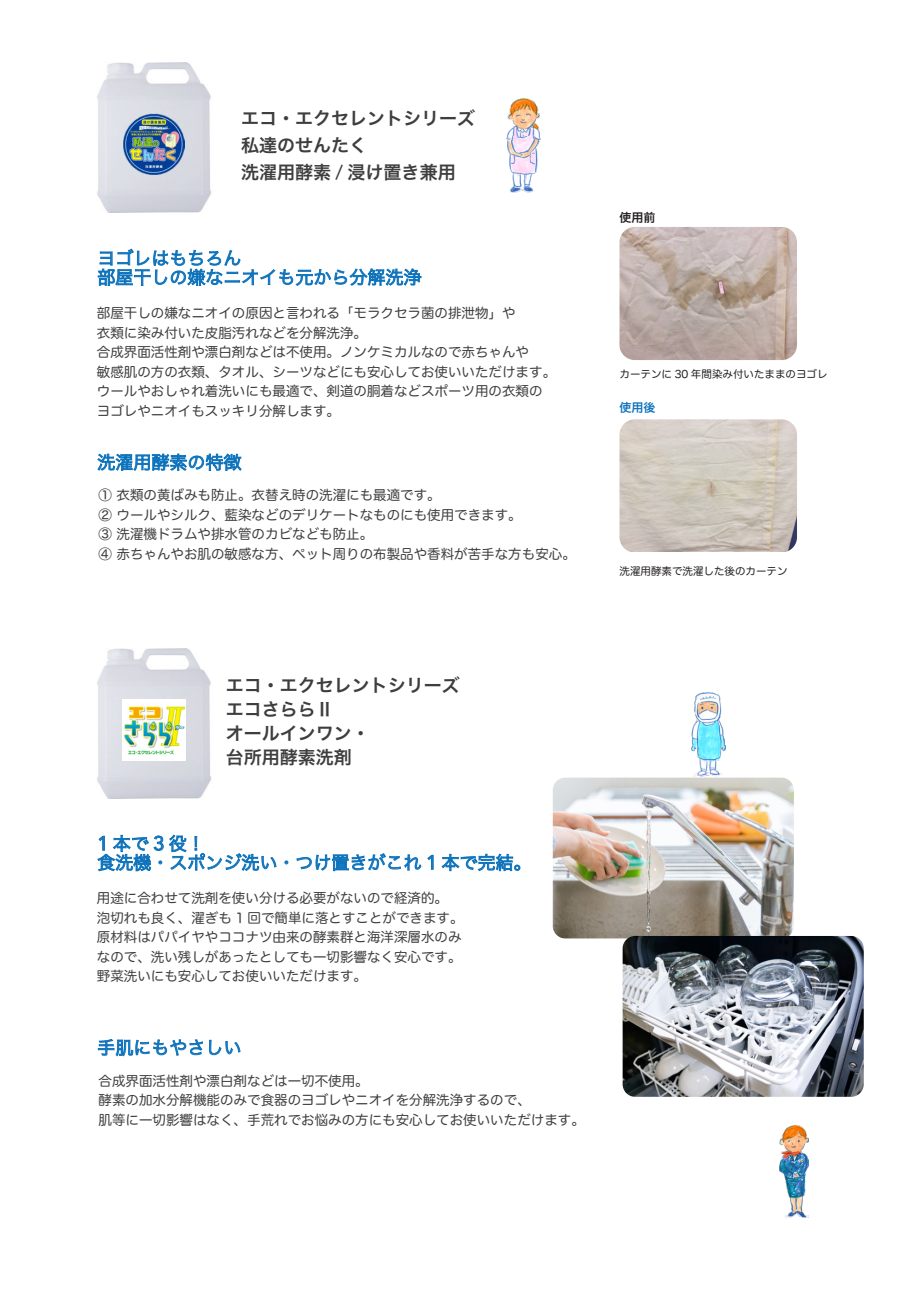
<style>
.page{position:relative;width:919px;height:1289px;background:#fff}
.page>*{position:absolute;margin:0;border:0;box-sizing:border-box;transform-origin:0 0}
.t1{font:18px/19px "Hira Kaku Pro W3";color:#1074bc}
.t2{font:18px/24px "Hira Kaku Pro W6";color:#3e3e3f}
.t3{font:13.5px/19.5px "Hira Maru Pro N W4";color:#3e3e3f}
.t4{font:12px "Hira Kaku Pro W6";color:#231f20}
.t5{font:12px "Hira Kaku Pro W6";color:#1074bc}
.t6{font:10.5px "Hira Maru Pro N W4";color:#231f20}
.s1{font-family:"Avenir";font-weight:500;font-size:19.2px}
.s2{font-family:"Avenir";font-size:19.8px}
</style>
<div class="page">
<img style="left:97px;top:63px;width:114px;height:149px">
<img style="left:123px;top:113px;width:61px;height:62px">
<img style="left:97px;top:648px;width:114px;height:150px">
<img style="left:122px;top:699px;width:63px;height:61px">
<svg style="left:98px;top:248px;width:323px;height:38px"></svg>
<svg style="left:97px;top:453px;width:144px;height:18px"></svg>
<svg style="left:97px;top:834px;width:179px;height:38px"></svg>
<svg style="left:296px;top:853px;width:125px;height:18px"></svg>
<svg style="left:427px;top:855px;width:6px;height:14px"></svg>
<svg style="left:441px;top:853px;width:79px;height:18px"></svg>
<svg style="left:98px;top:1039px;width:105px;height:17px"></svg>
<svg style="left:209px;top:1039px;width:31px;height:16px"></svg>
<img style="left:619px;top:227px;width:178px;height:133px">
<img style="left:619px;top:419px;width:178px;height:133px">
<img style="left:552px;top:777px;width:241px;height:161px">
<img style="left:622px;top:935px;width:241px;height:161px">
<img style="left:506px;top:98px;width:34px;height:95px">
<img style="left:691px;top:692px;width:34px;height:88px">
<img style="left:779px;top:1125px;width:29px;height:92px">
<h1 class="t2" style="left:241px;top:104px;width:235px;line-height:27px">エコ・エクセレントシリーズ私達のせんたく<br>洗濯用酵素 <span class="s1">/</span> 浸け置き兼用</h1>
<h1 class="t1" style="left:97px;top:247px;width:325px">ヨゴレはもちろん<br>部屋干しの嫌なニオイも元から分解洗浄</h1>
<p class="t3" style="left:97px;top:302px;width:460px">部屋干しの嫌なニオイの原因と言われる「モラクセラ菌の排泄物」や<br>衣類に染み付いた皮脂汚れなどを分解洗浄。<br>合成界面活性剤や漂白剤などは不使用。ノンケミカルなので赤ちゃんや<br>敏感肌の方の衣類、タオル、シーツなどにも安心してお使いいただけます。ウールやおしゃれ着洗いにも最適で、剣道の胴着などスポーツ用の衣類のヨゴレやニオイもスッキリ分解します。　</p>
<h1 class="t1" style="left:97px;top:451px;width:145px">洗濯用酵素の特徴</h1>
<p class="t3" style="left:99px;top:484px;width:478px">① 衣類の黄ばみも防止。衣替え時の洗濯にも最適です。<br>② ウールやシルク、藍染などのデリケートなものにも使用できます。<br>③ 洗濯機ドラムや排水管のカビなども防止。<br>④ 赤ちゃんやお肌の敏感な方、ペット周りの布製品や香料が苦手な方も安心。</p>
<h1 class="t2" style="left:226px;top:672px;width:236px">エコ・エクセレントシリーズエコさららⅡ<br>オールインワン・<br>台所用酵素洗剤</h1>
<h1 class="t1" style="left:97px;top:832px;width:436px"><span class="s2">1</span>本で<span class="s2">3</span>役！<br>食洗機・スポンジ洗い・つけ置きがこれ <span class="s2">1</span> 本で完結。</h1>
<p class="t3" style="left:97px;top:887px;width:368px">用途に合わせて洗剤を使い分ける必要がないので経済的。泡切れも良く、濯ぎも 1 回で簡単に落とすことができます。原材料はパパイヤやココナツ由来の酵素群と海洋深層水のみなので、洗い残しがあったとしても一切影響なく安心です。野菜洗いにも安心してお使いいただけます。</p>
<h1 class="t1" style="left:97px;top:1036px;width:145px">手肌にもやさしい</h1>
<p class="t3" style="left:99px;top:1069px;width:487px">合成界面活性剤や漂白剤などは一切不使用。<br>酵素の加水分解機能のみで食器のヨゴレやニオイを分解洗浄するので、<br>肌等に一切影響はなく、手荒れでお悩みの方にも安心してお使いいただけます。</p>
<p class="t4" style="left:619px;top:207px;width:37px">使用前</p>
<p class="t6" style="left:619px;top:365px;width:209px">カーテンに 30 年間染み付いたままのヨゴレ</p>
<p class="t5" style="left:619px;top:396px;width:37px">使用後</p>
<p class="t6" style="left:619px;top:561px;width:169px">洗濯用酵素で洗濯した後のカーテン</p>
</div>
